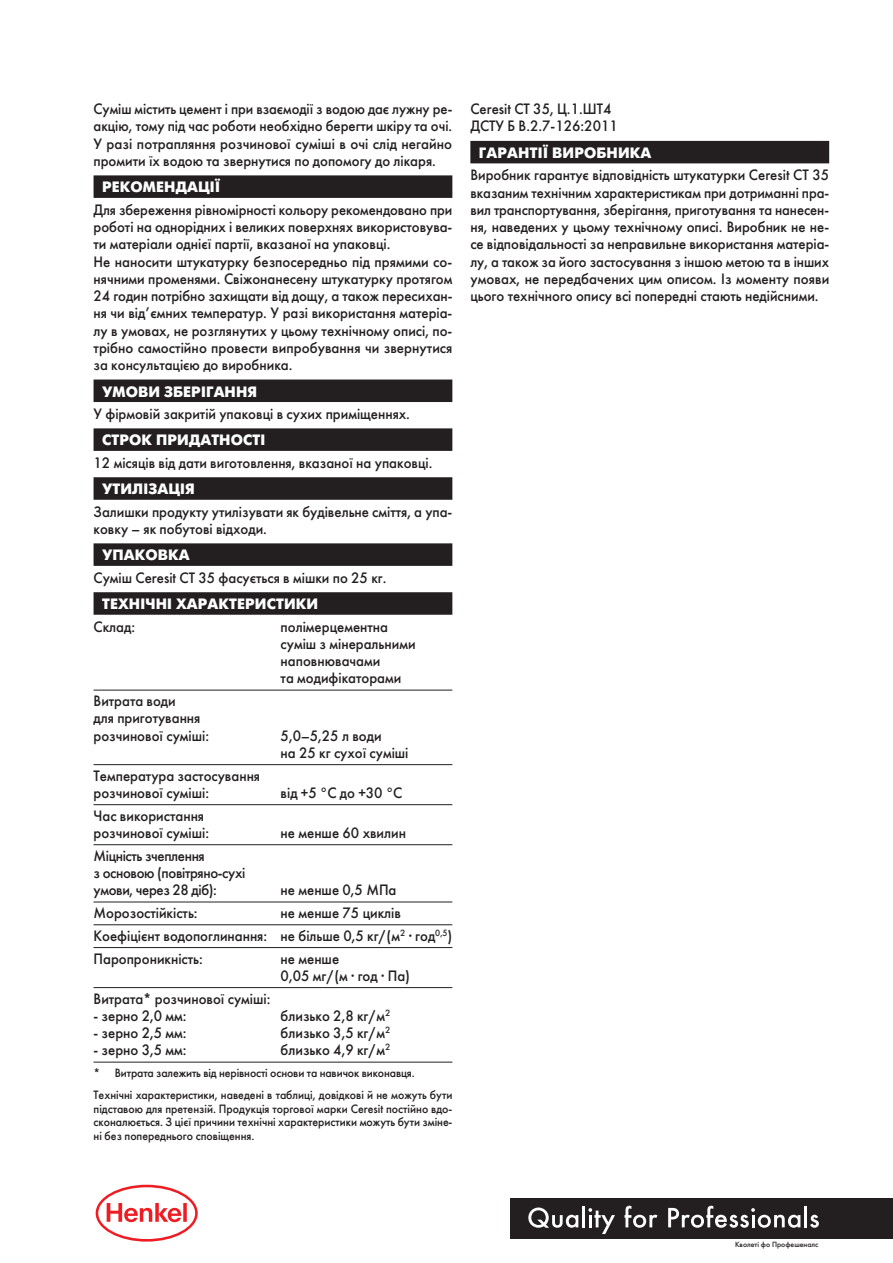
<style>
.page{position:relative;width:893px;height:1263px;background:#fff}
.page>*{position:absolute;margin:0;border:0;box-sizing:border-box;transform-origin:0 0}
.txt{font:15px/17.2px "Futura Futuris";color:#231f20;text-align:justify;scale:.95 1}
.tab_line{font:15px/17.2px "Futura Futuris";color:#231f20;scale:.95 1}
.txt-2{font:15px/17.2px "Futura Futuris";color:#231f20;text-align:justify;scale:.94 1}
.t1{font:700 15px "Futura Futuris";letter-spacing:.01em;color:#fff}
.tab_line-2{font:15px/17.2px "Futura Futuris";letter-spacing:-.025em;color:#231f20;scale:.95 1}
.теххар-ки{font:12px/13.5px "Futura Futuris";letter-spacing:-.01em;color:#231f20;text-align:justify;scale:.95 1}
.t2{font:7.5px "Futura Futuris";color:#231f20}
</style>
<div class="page">
<hr style="left:0;top:0;width:1px;height:101px;background:#231f20">
<svg style="left:96px;top:1185px;width:102px;height:56px"></svg>
<div style="left:510px;top:1198px;width:383px;height:40px;background:#231f20"></div>
<svg style="left:810px;top:1215px;width:9px;height:13px"></svg>
<hr style="left:804px;top:1206px;width:3px;height:21px;background:#fff">
<svg style="left:668px;top:1206px;width:132px;height:22px"></svg>
<hr style="left:582px;top:1206px;width:3px;height:21px;background:#fff">
<svg style="left:528px;top:1207px;width:50px;height:21px"></svg>
<svg style="left:588px;top:1208px;width:27px;height:26px"></svg>
<svg style="left:624px;top:1206px;width:33px;height:22px"></svg>
<div style="left:94px;top:175px;width:358px;height:23px;background:#231f20"></div>
<div style="left:94px;top:379px;width:358px;height:23px;background:#231f20"></div>
<div style="left:94px;top:428px;width:358px;height:23px;background:#231f20"></div>
<div style="left:94px;top:477px;width:358px;height:23px;background:#231f20"></div>
<div style="left:94px;top:543px;width:358px;height:23px;background:#231f20"></div>
<div style="left:94px;top:592px;width:358px;height:23px;background:#231f20"></div>
<hr style="left:94px;top:690px;width:358px;height:1px;background:#231f20">
<hr style="left:94px;top:764px;width:358px;height:1px;background:#231f20">
<hr style="left:94px;top:804px;width:358px;height:1px;background:#231f20">
<hr style="left:94px;top:844px;width:358px;height:1px;background:#231f20">
<hr style="left:94px;top:902px;width:358px;height:1px;background:#231f20">
<hr style="left:94px;top:924px;width:358px;height:1px;background:#231f20">
<hr style="left:94px;top:947px;width:358px;height:1px;background:#231f20">
<hr style="left:94px;top:987px;width:358px;height:1px;background:#231f20">
<hr style="left:94px;top:1062px;width:358px;height:1px;background:#231f20">
<div style="left:470px;top:141px;width:359px;height:22px;background:#231f20"></div>
<p class="txt-2" style="left:94px;top:101px;width:383px">Суміш містить цемент і при взаємодії з водою дає лужну ре&shy;акцію, тому під час роботи необхідно берегти шкіру та очі.<br>У разі потрапляння розчинової суміші в очі слід негайно промити їх водою та звернутися по допомогу до лікаря.</p>
<p class="t1" style="left:102px;top:178px;width:120px">РЕКОМЕНДАЦІЇ</p>
<p class="txt-2" style="left:94px;top:201px;width:383px">Для збереження рівномірності кольору рекомендовано при роботі на однорідних і великих поверхнях використовува&shy;ти матеріали однієї партії, вказаної на упаковці.</p>
<p class="txt" style="left:94px;top:253px;width:379px">Не наносити штукатурку безпосередньо під прямими со&shy;нячними променями. Свіжонанесену штукатурку протягом 24 годин потрібно захищати від дощу, а також пересихан&shy;ня чи від’ємних температур. У разі використання матеріа&shy;лу в умовах, не розглянутих у цьому технічному описі, по&shy;трібно самостійно провести випробування чи звернутися за консультацією до виробника.</p>
<p class="t1" style="left:102px;top:382px;width:157px">УМОВИ ЗБЕРІГАННЯ</p>
<p class="txt" style="left:94px;top:405px;width:335px">У фірмовій закритій упаковці в сухих приміщеннях.</p>
<p class="t1" style="left:102px;top:431px;width:165px">СТРОК ПРИДАТНОСТІ</p>
<p class="txt" style="left:94px;top:454px;width:358px">12 місяців від дати виготовлення, вказаної на упаковці.</p>
<p class="t1" style="left:102px;top:480px;width:94px">УТИЛІЗАЦІЯ</p>
<p class="txt" style="left:94px;top:503px;width:379px">Залишки продукту утилізувати як будівельне сміття, а упа&shy;ковку – як побутові відходи.</p>
<p class="t1" style="left:102px;top:546px;width:89px">УПАКОВКА</p>
<p class="txt" style="left:94px;top:569px;width:310px">Суміш Ceresit СТ 35 фасується в мішки по 25 кг.</p>
<p class="t1" style="left:102px;top:595px;width:218px">ТЕХНІЧНІ ХАРАКТЕРИСТИКИ</p>
<p class="tab_line" style="left:94px;top:618px;width:45px">Склад:</p>
<p class="tab_line" style="left:281px;top:618px;width:144px">полімерцементна суміш з мінеральними наповнювачами<br>та модифікаторами</p>
<p class="tab_line" style="left:94px;top:692px;width:123px">Витрата води<br>для приготування розчинової суміші:</p>
<p class="tab_line" style="left:281px;top:727px;width:136px">5,0–5,25 л води<br>на 25 кг сухої суміші</p>
<p class="tab_line" style="left:94px;top:767px;width:177px">Температура застосування розчинової суміші:</p>
<p class="tab_line" style="left:94px;top:807px;width:123px">Час використання розчинової суміші:</p>
<p class="tab_line-2" style="left:94px;top:847px;width:161px">Міцність зчеплення<br>з основою (повітряно-сухі умови, через 28 діб):</p>
<p class="tab_line" style="left:281px;top:784px;width:130px">від +5 °C до +30 °C</p>
<p class="tab_line" style="left:281px;top:824px;width:133px">не менше 60 хвилин</p>
<p class="tab_line" style="left:281px;top:882px;width:123px">не менше 0,5 МПа</p>
<p class="tab_line" style="left:94px;top:904px;width:111px">Морозостійкість:</p>
<p class="tab_line" style="left:281px;top:904px;width:128px">не менше 75 циклів</p>
<p class="tab_line" style="left:94px;top:927px;width:379px">Коефіцієнт водопоглинання: не більше 0,5 кг/(м<sup>2</sup> · год<sup>0,5</sup>)</p>
<p class="tab_line" style="left:94px;top:950px;width:117px">Паропроникність:</p>
<p class="tab_line" style="left:281px;top:950px;width:138px">не менше<br>0,05 мг/(м · год · Па)</p>
<p class="tab_line" style="left:94px;top:990px;width:188px">Витрата* розчинової суміші:</p>
<p class="tab_line" style="left:94px;top:1007px;width:99px">- зерно 2,0 мм:</p>
<p class="tab_line" style="left:281px;top:1007px;width:117px">близько 2,8 кг/м<sup>2</sup></p>
<p class="tab_line" style="left:94px;top:1024px;width:99px">- зерно 2,5 мм:</p>
<p class="tab_line" style="left:281px;top:1024px;width:117px">близько 3,5 кг/м<sup>2</sup></p>
<p class="tab_line" style="left:94px;top:1042px;width:99px">- зерно 3,5 мм:</p>
<p class="tab_line" style="left:281px;top:1042px;width:117px">близько 4,9 кг/м<sup>2</sup></p>
<p class="теххар-ки" style="left:94px;top:1066px;width:340px">* Витрата залежить від нерівності основи та навичок виконавця.</p>
<p class="теххар-ки" style="left:94px;top:1088px;width:379px">Технічні характеристики, наведені в таблиці, довідкові й не можуть бути підставою для претензій. Продукція торгової марки Ceresit постійно вдо&shy;сконалюється. З цієї причини технічні характеристики можуть бути зміне&shy;ні без попереднього сповіщення.</p>
<p class="txt" style="left:470px;top:101px;width:150px">Ceresit CT 35, Ц.1.ШТ4</p>
<p class="txt" style="left:470px;top:118px;width:157px">ДСТУ Б В.2.7-126:2011</p>
<p class="t1" style="left:479px;top:144px;width:174px">ГАРАНТІЇ ВИРОБНИКА</p>
<p class="txt" style="left:470px;top:167px;width:379px">Виробник гарантує відповідність штукатурки Ceresit СТ 35 вказаним технічним характеристикам при дотриманні пра&shy;вил транспортування, зберігання, приготування та нанесен&shy;ня, наведених у цьому технічному описі. Виробник не не&shy;се відповідальності за неправильне використання матеріа&shy;лу, а також за його застосування з іншою метою та в інших умовах, не передбачених цим описом. Із моменту появи цього технічного опису всі попередні стають недійсними.</p>
<p class="t2" style="left:735px;top:1240px;width:85px">Кволеті фо Профешеналс</p>
</div>
